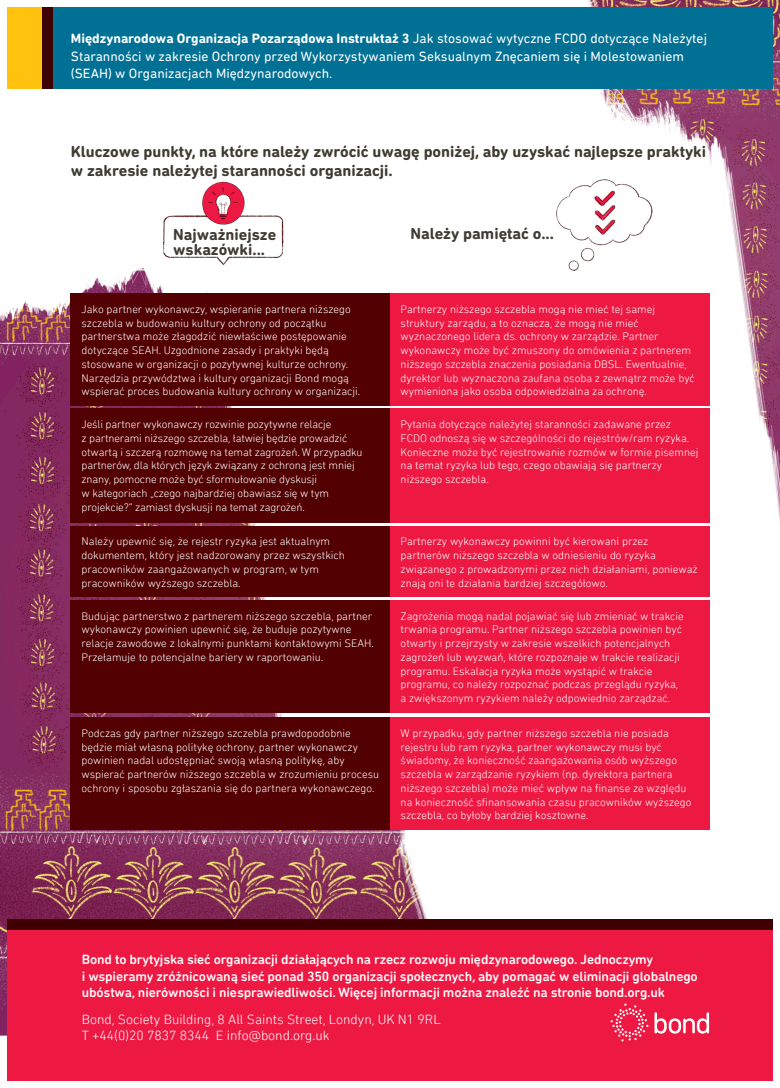
<style>
.page{position:relative;width:780px;height:1088px;background:#fff}
.page>*{position:absolute;margin:0;border:0;box-sizing:border-box;transform-origin:0 0}
.t1{font:700 16.25px/18.8px "DIN Next Rounded LT Pro";color:#3e3c32}
.t2{font:500 13.75px/16.5px "DIN Next Rounded LT Pro";letter-spacing:-.01em;color:#fff}
.t3{font:13.75px/17.5px "DIN Next Rounded LT Pro";color:#fff}
.t4{font:300 13.75px "DIN Next Rounded LT Pro";color:#fff}
.t5{font:300 11.25px/13.8px "DIN Next Rounded LT Pro";color:#fff}
.s1{font-weight:700}
</style>
<div class="page">
<img style="left:543px;top:0;width:237px;height:661px">
<img style="left:0;top:267px;width:502px;height:768px">
<div style="left:7px;top:930px;width:765px;height:151px;background:#ed1943"></div>
<div style="left:71px;top:294px;width:319px;height:112px;background:#530002"></div>
<div style="left:390px;top:294px;width:319px;height:112px;background:#ed1943"></div>
<div style="left:7px;top:7px;width:765px;height:82px;background:#007095"></div>
<div style="left:7px;top:7px;width:36px;height:82px;background:#ffc20e"></div>
<div style="left:43px;top:7px;width:10px;height:82px;background:#3e0000"></div>
<svg style="left:654px;top:1012px;width:55px;height:21px"></svg>
<svg style="left:610px;top:1003px;width:38px;height:38px"></svg>
<div style="left:7px;top:919px;width:765px;height:11px;background:#3e0000"></div>
<img style="left:148px;top:181px;width:151px;height:105px">
<img style="left:543px;top:171px;width:124px;height:111px">
<div style="left:71px;top:409px;width:319px;height:114px;background:#530002"></div>
<div style="left:390px;top:409px;width:319px;height:114px;background:#ed1943"></div>
<div style="left:71px;top:526px;width:319px;height:71px;background:#530002"></div>
<div style="left:390px;top:526px;width:319px;height:71px;background:#ed1943"></div>
<div style="left:71px;top:600px;width:319px;height:113px;background:#530002"></div>
<div style="left:390px;top:600px;width:319px;height:113px;background:#ed1943"></div>
<div style="left:71px;top:718px;width:319px;height:112px;background:#530002"></div>
<div style="left:390px;top:718px;width:319px;height:112px;background:#ed1943"></div>
<p class="t3" style="left:71px;top:30px;width:637px"><span class="s1">Międzynarodowa Organizacja Pozarządowa Instruktaż 3</span> Jak stosować wytyczne FCDO dotyczące Należytej<br>Staranności w zakresie Ochrony przed Wykorzystywaniem Seksualnym Znęcaniem się i Molestowaniem (SEAH) w Organizacjach Międzynarodowych.</p>
<p class="t1" style="left:71px;top:143px;width:636px">Kluczowe punkty, na które należy zwrócić uwagę poniżej, aby uzyskać najlepsze praktyki w zakresie należytej staranności organizacji.</p>
<p class="t1" style="left:173px;top:225px;width:104px">Najważniejsze</p>
<p class="t1" style="left:410px;top:224px;width:145px">Należy pamiętać o...</p>
<p class="t1" style="left:173px;top:240px;width:93px">wskazówki...</p>
<p class="t5" style="left:81px;top:302px;width:280px">Jako partner wykonawczy, wspieranie partnera niższego szczebla w budowaniu kultury ochrony od początku partnerstwa może złagodzić niewłaściwe postępowanie dotyczące SEAH. Uzgodnione zasady i praktyki będą stosowane w organizacji o pozytywnej kulturze ochrony.<br>Narzędzia przywództwa i kultury organizacji Bond mogą wspierać proces budowania kultury ochrony w organizacji.</p>
<p class="t5" style="left:400px;top:302px;width:296px">Partnerzy niższego szczebla mogą nie mieć tej samej struktury zarządu, a to oznacza, że mogą nie mieć wyznaczonego lidera ds. ochrony w zarządzie. Partner wykonawczy może być zmuszony do omówienia z partnerem niższego szczebla znaczenia posiadania DBSL. Ewentualnie, dyrektor lub wyznaczona zaufana osoba z zewnątrz może być wymieniona jako osoba odpowiedzialna za ochronę.</p>
<p class="t5" style="left:81px;top:417px;width:282px">Jeśli partner wykonawczy rozwinie pozytywne relacje<br>z partnerami niższego szczebla, łatwiej będzie prowadzić otwartą i szczerą rozmowę na temat zagrożeń. W przypadku partnerów, dla których język związany z ochroną jest mniej znany, pomocne może być sformułowanie dyskusji<br>w kategoriach „czego najbardziej obawiasz się w tym projekcie?” zamiast dyskusji na temat zagrożeń.</p>
<p class="t5" style="left:400px;top:417px;width:299px">Pytania dotyczące należytej staranności zadawane przez FCDO odnoszą się w szczególności do rejestrów/ram ryzyka.<br>Konieczne może być rejestrowanie rozmów w formie pisemnej na temat ryzyka lub tego, czego obawiają się partnerzy niższego szczebla.</p>
<p class="t5" style="left:81px;top:534px;width:265px">Należy upewnić się, że rejestr ryzyka jest aktualnym dokumentem, który jest nadzorowany przez wszystkich pracowników zaangażowanych w program, w tym pracowników wyższego szczebla.</p>
<p class="t5" style="left:400px;top:534px;width:298px">Partnerzy wykonawczy powinni być kierowani przez partnerów niższego szczebla w odniesieniu do ryzyka związanego z prowadzonymi przez nich działaniami, ponieważ znają oni te działania bardziej szczegółowo.</p>
<p class="t5" style="left:81px;top:609px;width:294px">Budując partnerstwo z partnerem niższego szczebla, partner wykonawczy powinien upewnić się, że buduje pozytywne relacje zawodowe z lokalnymi punktami kontaktowymi SEAH.<br>Przełamuje to potencjalne bariery w raportowaniu.</p>
<p class="t5" style="left:400px;top:609px;width:284px">Zagrożenia mogą nadal pojawiać się lub zmieniać w trakcie trwania programu. Partner niższego szczebla powinien być otwarty i przejrzysty w zakresie wszelkich potencjalnych zagrożeń lub wyzwań, które rozpoznaje w trakcie realizacji programu. Eskalacja ryzyka może wystąpić w trakcie programu, co należy rozpoznać podczas przeglądu ryzyka, a zwiększonym ryzykiem należy odpowiednio zarządzać.</p>
<p class="t5" style="left:81px;top:726px;width:299px">Podczas gdy partner niższego szczebla prawdopodobnie będzie miał własną politykę ochrony, partner wykonawczy powinien nadal udostępniać swoją własną politykę, aby wspierać partnerów niższego szczebla w zrozumieniu procesu ochrony i sposobu zgłaszania się do partnera wykonawczego.</p>
<p class="t5" style="left:400px;top:726px;width:292px">W przypadku, gdy partner niższego szczebla nie posiada rejestru lub ram ryzyka, partner wykonawczy musi być świadomy, że konieczność zaangażowania osób wyższego szczebla w zarządzanie ryzykiem (np. dyrektora partnera niższego szczebla) może mieć wpływ na finanse ze względu na konieczność sfinansowania czasu pracowników wyższego szczebla, co byłoby bardziej kosztowne.</p>
<p class="t2" style="left:82px;top:951px;width:617px">Bond to brytyjska sieć organizacji działających na rzecz rozwoju międzynarodowego. Jednoczymy<br>i wspieramy zróżnicowaną sieć ponad 350 organizacji społecznych, aby pomagać w eliminacji globalnego ubóstwa, nierówności i niesprawiedliwości. Więcej informacji można znaleźć na stronie bond.org.uk</p>
<p class="t4" style="left:82px;top:1011px;width:360px">Bond, Society Building, 8 All Saints Street, Londyn, UK N1 9RL</p>
<p class="t4" style="left:82px;top:1028px;width:249px">T +44(0)20 7837 8344 E info@bond.org.uk</p>
</div>
